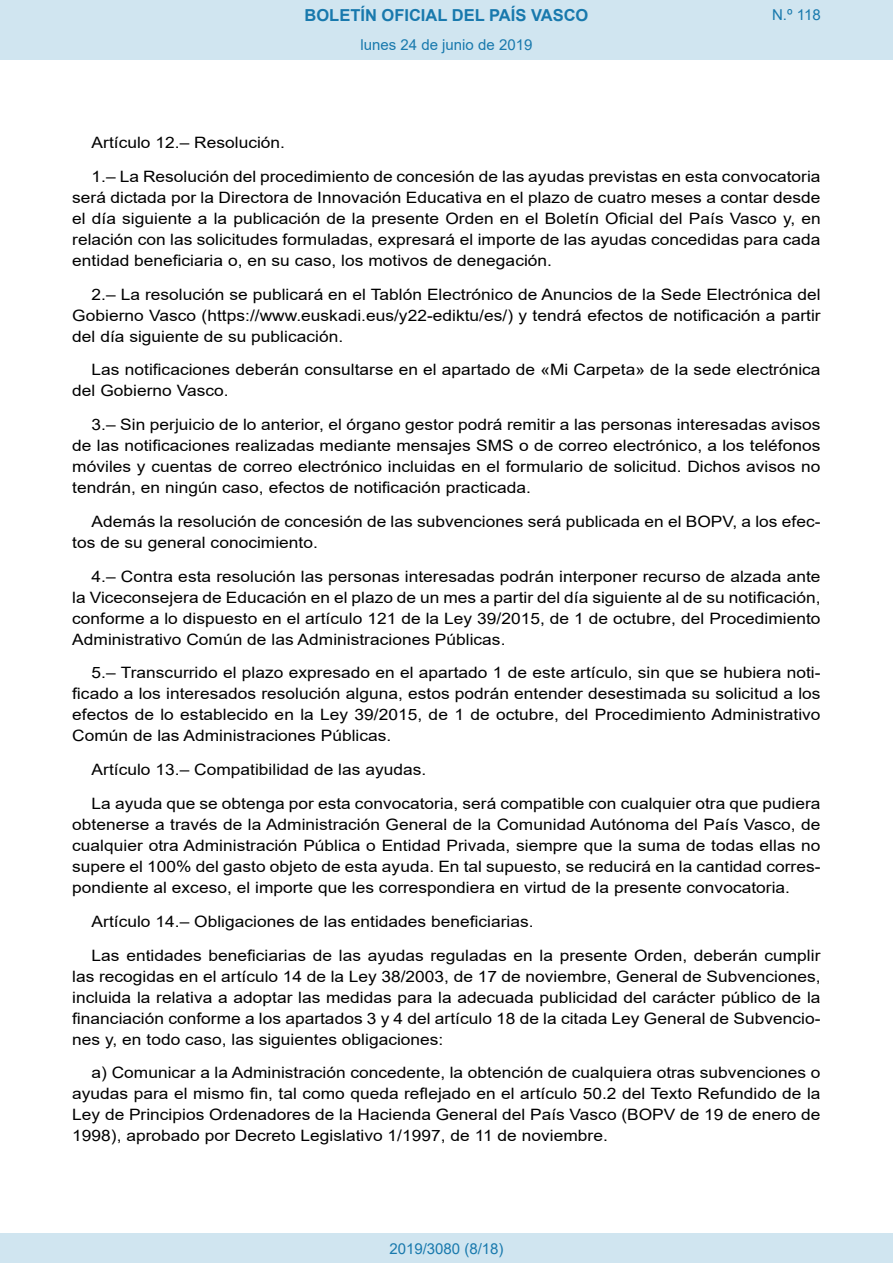
<style>
.page{position:relative;width:893px;height:1263px;background:#fff}
.page>*{position:absolute;margin:0;border:0;box-sizing:border-box;transform-origin:0 0}
.t1{font:700 16.5px "Arial";color:#1879ad}
.BOPVDetalle{font:15.6px/21px "Arial";color:#000;text-align:justify;scale:1.11 1}
.Paginacion_Centro{font:15px "Arial";color:#1879ad}
</style>
<div class="page">
<div style="left:0;top:0;width:893px;height:60px;background:#d0e5f0"></div>
<div style="left:0;top:1233px;width:893px;height:30px;background:#d0e5f0"></div>
<p class="t1" style="left:305px;top:3px;width:285px">BOLETÍN OFICIAL DEL PAÍS VASCO</p>
<p class="Paginacion_Centro" style="left:361px;top:35px;width:173px">lunes 24 de junio de 2019</p>
<p class="Paginacion_Centro" style="left:772px;top:5px;width:50px">N.º 118</p>
<p class="BOPVDetalle" style="left:92px;top:132px;width:176px">Artículo 12.– Resolución.</p>
<p class="BOPVDetalle" style="left:72px;top:166px;width:676px;text-indent:19px">1.– La Resolución del procedimiento de concesión de las ayudas previstas en esta convocatoria será dictada por la Directora de Innovación Educativa en el plazo de cuatro meses a contar desde el día siguiente a la publicación de la presente Orden en el Boletín Oficial del País Vasco y, en relación con las solicitudes formuladas, expresará el importe de las ayudas concedidas para cada entidad beneficiaria o, en su caso, los motivos de denegación.</p>
<p class="BOPVDetalle" style="left:72px;top:284px;width:676px;text-indent:19px">2.– La resolución se publicará en el Tablón Electrónico de Anuncios de la Sede Electrónica del Gobierno Vasco (https://www.euskadi.eus/y22-ediktu/es/) y tendrá efectos de notificación a partir del día siguiente de su publicación.</p>
<p class="BOPVDetalle" style="left:72px;top:359px;width:676px;text-indent:19px">Las notificaciones deberán consultarse en el apartado de «Mi Carpeta» de la sede electrónica del Gobierno Vasco.</p>
<p class="BOPVDetalle" style="left:72px;top:414px;width:676px;text-indent:19px">3.– Sin perjuicio de lo anterior, el órgano gestor podrá remitir a las personas interesadas avisos de las notificaciones realizadas mediante mensajes SMS o de correo electrónico, a los teléfonos móviles y cuentas de correo electrónico incluidas en el formulario de solicitud. Dichos avisos no tendrán, en ningún caso, efectos de notificación practicada.</p>
<p class="BOPVDetalle" style="left:72px;top:511px;width:676px;text-indent:19px">Además la resolución de concesión de las subvenciones será publicada en el BOPV, a los efec&shy;tos de su general conocimiento.</p>
<p class="BOPVDetalle" style="left:72px;top:566px;width:676px;text-indent:19px">4.– Contra esta resolución las personas interesadas podrán interponer recurso de alzada ante la Viceconsejera de Educación en el plazo de un mes a partir del día siguiente al de su notificación, conforme a lo dispuesto en el artículo 121 de la Ley 39/2015, de 1 de octubre, del Procedimiento Administrativo Común de las Administraciones Públicas.</p>
<p class="BOPVDetalle" style="left:72px;top:662px;width:676px;text-indent:19px">5.– Transcurrido el plazo expresado en el apartado 1 de este artículo, sin que se hubiera noti&shy;ficado a los interesados resolución alguna, estos podrán entender desestimada su solicitud a los efectos de lo establecido en la Ley 39/2015, de 1 de octubre, del Procedimiento Administrativo Común de las Administraciones Públicas.</p>
<p class="BOPVDetalle" style="left:92px;top:759px;width:303px">Artículo 13.– Compatibilidad de las ayudas.</p>
<p class="BOPVDetalle" style="left:72px;top:793px;width:676px;text-indent:19px">La ayuda que se obtenga por esta convocatoria, será compatible con cualquier otra que pudiera obtenerse a través de la Administración General de la Comunidad Autónoma del País Vasco, de cualquier otra Administración Pública o Entidad Privada, siempre que la suma de todas ellas no supere el 100% del gasto objeto de esta ayuda. En tal supuesto, se reducirá en la cantidad corres&shy;pondiente al exceso, el importe que les correspondiera en virtud de la presente convocatoria.</p>
<p class="BOPVDetalle" style="left:92px;top:911px;width:400px">Artículo 14.– Obligaciones de las entidades beneficiarias.</p>
<p class="BOPVDetalle" style="left:72px;top:944px;width:676px;text-indent:19px">Las entidades beneficiarias de las ayudas reguladas en la presente Orden, deberán cumplir las recogidas en el artículo 14 de la Ley 38/2003, de 17 de noviembre, General de Subvenciones, incluida la relativa a adoptar las medidas para la adecuada publicidad del carácter público de la financiación conforme a los apartados 3 y 4 del artículo 18 de la citada Ley General de Subvencio&shy;nes y, en todo caso, las siguientes obligaciones:</p>
<p class="BOPVDetalle" style="left:72px;top:1062px;width:676px;text-indent:19px">a) Comunicar a la Administración concedente, la obtención de cualquiera otras subvenciones o ayudas para el mismo fin, tal como queda reflejado en el artículo 50.2 del Texto Refundido de la Ley de Principios Ordenadores de la Hacienda General del País Vasco (BOPV de 19 de enero de 1998), aprobado por Decreto Legislativo 1/1997, de 11 de noviembre.</p>
<p class="Paginacion_Centro" style="left:389px;top:1238px;width:116px">2019/3080 (8/18)</p>
</div>
